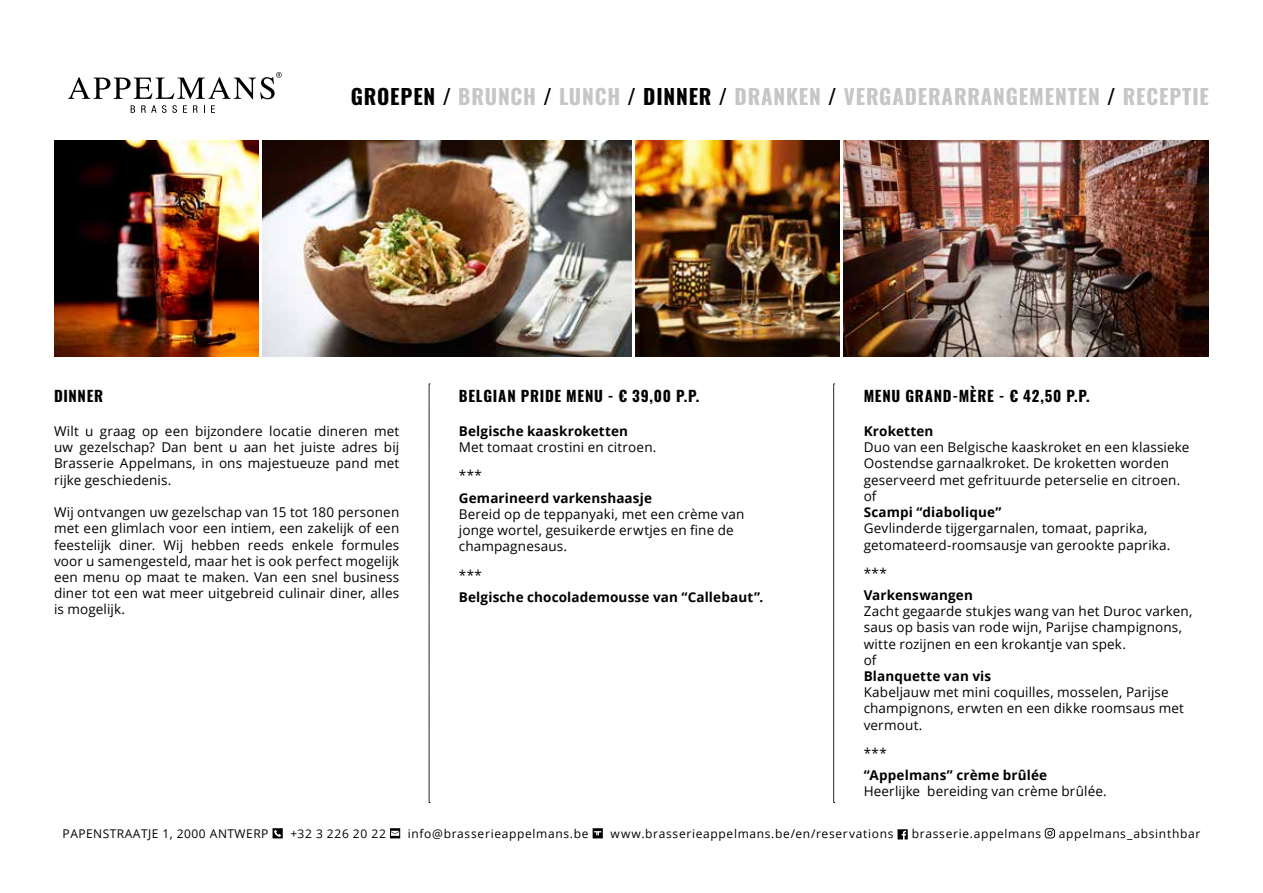
<style>
.page{position:relative;width:1263px;height:893px;background:#fff}
.page>*{position:absolute;margin:0;border:0;box-sizing:border-box;transform-origin:0 0}
.t1{font:700 21px "Oswald";letter-spacing:.04em;color:#c6c6c6}
.t2{font:700 15px "Oswald";letter-spacing:.05em;color:#000}
.t3{font:13.5px/16.2px "Open Sans";letter-spacing:.01em;color:#000}
.t4{font:700 13.5px "Open Sans";letter-spacing:.01em;color:#000}
.t5{font:12px "Open Sans";letter-spacing:.055em;color:#000}
.s1{color:#000}
</style>
<div class="page">
<svg style="left:273px;top:828px;width:10px;height:10px"></svg>
<svg style="left:390px;top:828px;width:10px;height:10px"></svg>
<svg style="left:593px;top:828px;width:10px;height:10px"></svg>
<svg style="left:897px;top:829px;width:11px;height:10px"></svg>
<svg style="left:1045px;top:828px;width:10px;height:10px"></svg>
<img style="left:54px;top:140px;width:204px;height:216px">
<img style="left:635px;top:140px;width:205px;height:216px">
<img style="left:262px;top:140px;width:369px;height:216px">
<svg style="left:429px;top:384px;width:1px;height:419px"></svg>
<svg style="left:833px;top:384px;width:2px;height:419px"></svg>
<svg style="left:68px;top:72px;width:214px;height:27px"></svg>
<svg style="left:131px;top:105px;width:4px;height:8px"></svg>
<svg style="left:141px;top:105px;width:36px;height:8px"></svg>
<svg style="left:183px;top:105px;width:4px;height:8px"></svg>
<svg style="left:193px;top:105px;width:5px;height:8px"></svg>
<svg style="left:211px;top:105px;width:4px;height:8px"></svg>
<img style="left:844px;top:140px;width:365px;height:216px">
<h1 class="t1" style="left:351px;top:85px;width:860px"><span class="s1">GROEPEN /</span> BRUNCH <span class="s1">/</span> LUNCH <span class="s1">/ DINNER /</span> DRANKEN <span class="s1">/</span> VERGADERARRANGEMENTEN <span class="s1">/</span> RECEPTIE</h1>
<p class="t2" style="left:54px;top:388px;width:51px">DINNER</p>
<p class="t3" style="left:54px;top:423px;width:347px;text-align:justify">Wilt u graag op een bijzondere locatie dineren met uw gezelschap? Dan bent u aan het juiste adres bij Brasserie Appelmans, in ons majestueuze pand met rijke geschiedenis.</p>
<p class="t3" style="left:54px;top:504px;width:347px;text-align:justify">Wij ontvangen uw gezelschap van 15 tot 180 personen met een glimlach voor een intiem, een zakelijk of een feestelijk diner. Wij hebben reeds enkele formules voor u samengesteld, maar het is ook perfect mogelijk een menu op maat te maken. Van een snel business diner tot een wat meer uitgebreid culinair diner, alles is mogelijk.</p>
<p class="t2" style="left:459px;top:388px;width:242px">BELGIAN PRIDE MENU - € 39,00 P.P.</p>
<p class="t4" style="left:459px;top:422px;width:171px">Belgische kaaskroketten</p>
<p class="t3" style="left:459px;top:433px;width:199px;line-height:28.2px">Met tomaat crostini en citroen. ***</p>
<p class="t4" style="left:459px;top:488px;width:195px">Gemarineerd varkenshaasje</p>
<p class="t3" style="left:459px;top:505px;width:287px">Bereid op de teppanyaki, met een crème van jonge wortel, gesuikerde erwtjes en fine de champagnesaus.</p>
<p class="t3" style="left:459px;top:566px;width:25px">***</p>
<p class="t4" style="left:459px;top:587px;width:306px">Belgische chocolademousse van “Callebaut”.</p>
<p class="t2" style="left:864px;top:388px;width:228px">MENU GRAND-MÈRE - € 42,50 P.P.</p>
<p class="t4" style="left:864px;top:422px;width:71px">Kroketten</p>
<p class="t3" style="left:864px;top:439px;width:327px">Duo van een Belgische kaaskroket en een klassieke Oostendse garnaalkroket. De kroketten worden geserveerd met gefrituurde peterselie en citroen. of</p>
<p class="t4" style="left:864px;top:503px;width:139px">Scampi “diabolique”</p>
<p class="t3" style="left:864px;top:520px;width:308px">Gevlinderde tijgergarnalen, tomaat, paprika, getomateerd-roomsausje van gerookte paprika.</p>
<p class="t3" style="left:864px;top:564px;width:25px">***</p>
<p class="t4" style="left:864px;top:585px;width:111px">Varkenswangen</p>
<p class="t3" style="left:864px;top:603px;width:330px">Zacht gegaarde stukjes wang van het Duroc varken, saus op basis van rode wijn, Parijse champignons, witte rozijnen en een krokantje van spek.<br>of</p>
<p class="t4" style="left:864px;top:666px;width:129px">Blanquette van vis</p>
<p class="t3" style="left:864px;top:684px;width:322px">Kabeljauw met mini coquilles, mosselen, Parijse champignons, erwten en een dikke roomsaus met vermout.</p>
<p class="t3" style="left:864px;top:744px;width:25px">***</p>
<p class="t4" style="left:864px;top:765px;width:185px">“Appelmans” crème brûlée</p>
<p class="t3" style="left:864px;top:783px;width:245px">Heerlijke bereiding van crème brûlée.</p>
<p class="t5" style="left:63px;top:826px;width:207px">PAPENSTRAATJE 1, 2000 ANTWERP</p>
<p class="t5" style="left:290px;top:826px;width:97px">+32 3 226 20 22</p>
<p class="t5" style="left:408px;top:826px;width:182px">info@brasserieappelmans.be</p>
<p class="t5" style="left:610px;top:826px;width:284px">www.brasserieappelmans.be/en/reservations</p>
<p class="t5" style="left:912px;top:826px;width:131px">brasserie.appelmans</p>
<p class="t5" style="left:1059px;top:826px;width:143px">appelmans_absinthbar</p>
</div>
